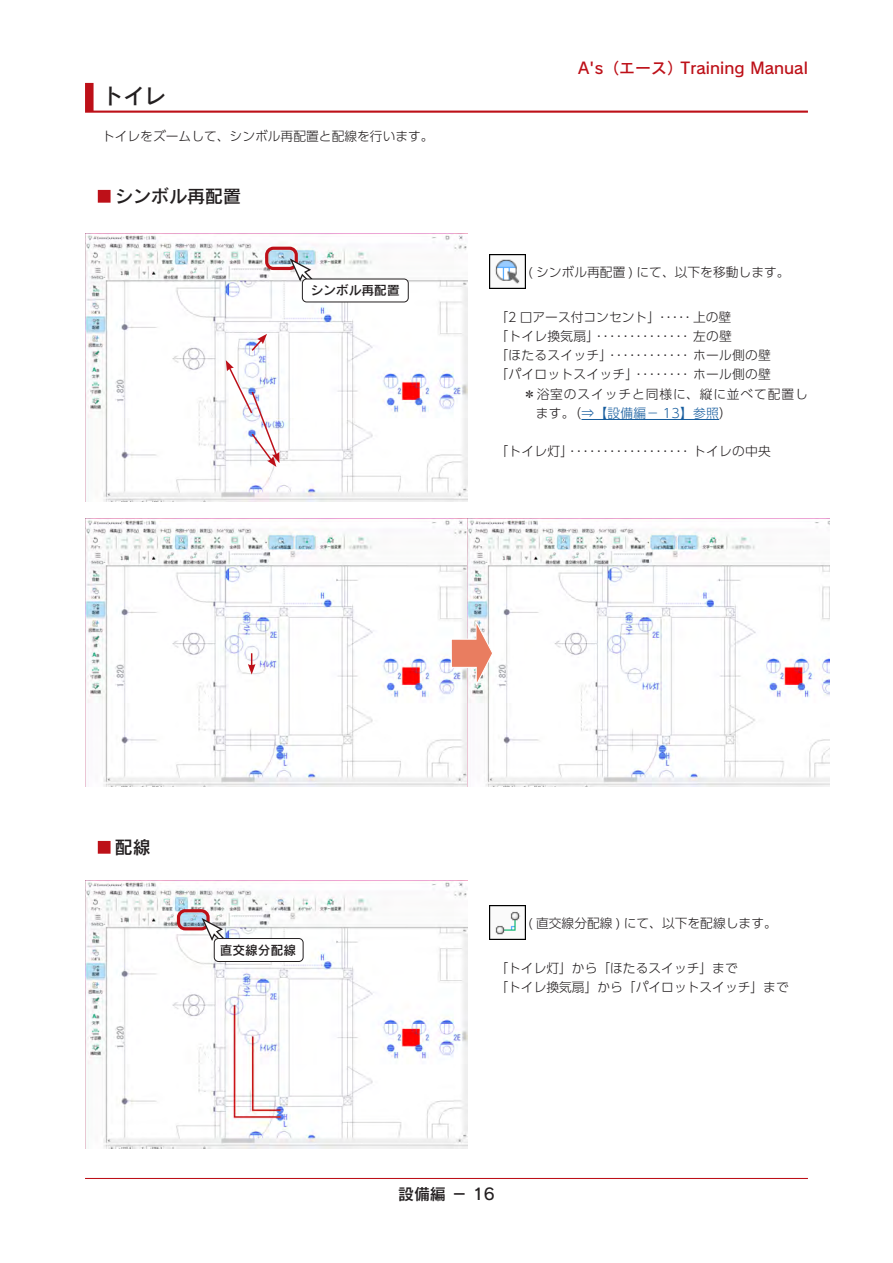
<style>
.page{position:relative;width:893px;height:1263px;background:#fff}
.page>*{position:absolute;margin:0;border:0;box-sizing:border-box;transform-origin:0 0}
.中見出し{font:21.3px "Rodin Pro N DB";color:#231f20}
.小見出し{font:18px "Rodin Pro N DB";color:#231f20}
.t1{font:15.9px "Rodin Pro N DB";color:#bd1018}
.t2{font:15.9px "Rodin Pro N DB";color:#231f20}
.右本文{font:300 12.75px "UD Shin Go Pr 6 N";letter-spacing:.02em;color:#231f20}
.右本文-2{font:300 12.75px "UD Shin Go Pr 6 N";color:#231f20}
.右寄{font:300 12.75px/19.2px "UD Shin Go Pr 6 N";letter-spacing:.07em;color:#231f20}
.本文{font:300 12.75px "UD Shin Go Pr 6 N";color:#231f20}
.本文太字{font:12.75px "Rodin Pro N DB";color:#231f20}
.s1{color:#175d9e}
</style>
<div class="page">
<hr style="left:85px;top:1178px;width:723px;height:1px;background:#bd1018">
<div style="left:85px;top:83px;width:723px;height:30px;background:#bd1018"></div>
<div style="left:94px;top:81px;width:718px;height:30px;background:#fff"></div>
<div style="left:98px;top:190px;width:143px;height:13px;background:#bd1018"></div>
<div style="left:111px;top:188px;width:135px;height:21px;background:#fff"></div>
<hr style="left:581px;top:419px;width:138px;height:1px;background:#175d9e">
<img style="left:489px;top:255px;width:36px;height:34px">
<img style="left:85px;top:234px;width:383px;height:268px">
<img style="left:85px;top:519px;width:744px;height:268px">
<svg style="left:250px;top:334px;width:17px;height:18px"></svg>
<svg style="left:226px;top:360px;width:53px;height:107px"></svg>
<svg style="left:248px;top:653px;width:7px;height:21px"></svg>
<div style="left:98px;top:841px;width:53px;height:13px;background:#bd1018"></div>
<div style="left:111px;top:839px;width:44px;height:21px;background:#fff"></div>
<img style="left:489px;top:906px;width:36px;height:33px">
<img style="left:85px;top:880px;width:383px;height:268px">
<svg style="left:450px;top:617px;width:44px;height:72px"></svg>
<div style="left:265px;top:247px;width:33px;height:23px;border:3px solid #bd1018;border-radius:7px"></div>
<svg style="left:288px;top:257px;width:25px;height:26px"></svg>
<div style="left:302px;top:279px;width:106px;height:23px;background:#fff;border-radius:4px"></div>
<div style="left:302px;top:279px;width:106px;height:23px;border:1px solid #231f20;border-radius:4px"></div>
<div style="left:177px;top:909px;width:33px;height:21px;border:3px solid #bd1018;border-radius:7px"></div>
<svg style="left:200px;top:916px;width:25px;height:27px"></svg>
<div style="left:214px;top:938px;width:89px;height:23px;background:#fff;border-radius:4px"></div>
<div style="left:214px;top:938px;width:89px;height:24px;border:1px solid #231f20;border-radius:4px"></div>
<p class="中見出し" style="left:102px;top:82px;width:65px">トイレ</p>
<p class="本文" style="left:102px;top:125px;width:333px">トイレをズームして、シンボル再配置と配線を行います。</p>
<p class="小見出し" style="left:115px;top:184px;width:128px">シンボル再配置</p>
<p class="本文太字" style="left:310px;top:282px;width:91px">シンボル再配置</p>
<p class="t1" style="left:578px;top:57px;width:231px">A's（エース）Training Manual</p>
<p class="右本文-2" style="left:528px;top:261px;width:263px">( シンボル再配置 ) にて、以下を移動します。</p>
<p class="右本文-2" style="left:495px;top:307px;width:237px">「2 口アース付コンセント」･････上の壁</p>
<p class="右本文" style="left:495px;top:326px;width:238px">「トイレ換気扇」･･････････････左の壁</p>
<p class="右本文" style="left:495px;top:345px;width:277px">「ほたるスイッチ」････････････ホール側の壁</p>
<p class="右本文" style="left:495px;top:364px;width:277px">「パイロットスイッチ」････････ホール側の壁</p>
<p class="右寄" style="left:536px;top:384px;width:274px;text-indent:-13px">＊浴室のスイッチと同様に、縦に並べて配置します。（<span class="s1">⇒【設備編－ 13】参照</span>）</p>
<p class="右本文" style="left:495px;top:441px;width:277px">「トイレ灯」･･････････････････トイレの中央</p>
<p class="小見出し" style="left:115px;top:835px;width:38px">配線</p>
<p class="本文太字" style="left:220px;top:942px;width:78px">直交線分配線</p>
<p class="右本文-2" style="left:528px;top:912px;width:250px">( 直交線分配線 ) にて、以下を配線します。</p>
<p class="右本文-2" style="left:495px;top:958px;width:244px">「トイレ灯」から「ほたるスイッチ」まで</p>
<p class="右本文-2" style="left:495px;top:977px;width:295px">「トイレ換気扇」から「パイロットスイッチ」まで</p>
<p class="t2" style="left:398px;top:1184px;width:98px">設備編 － 16</p>
</div>
